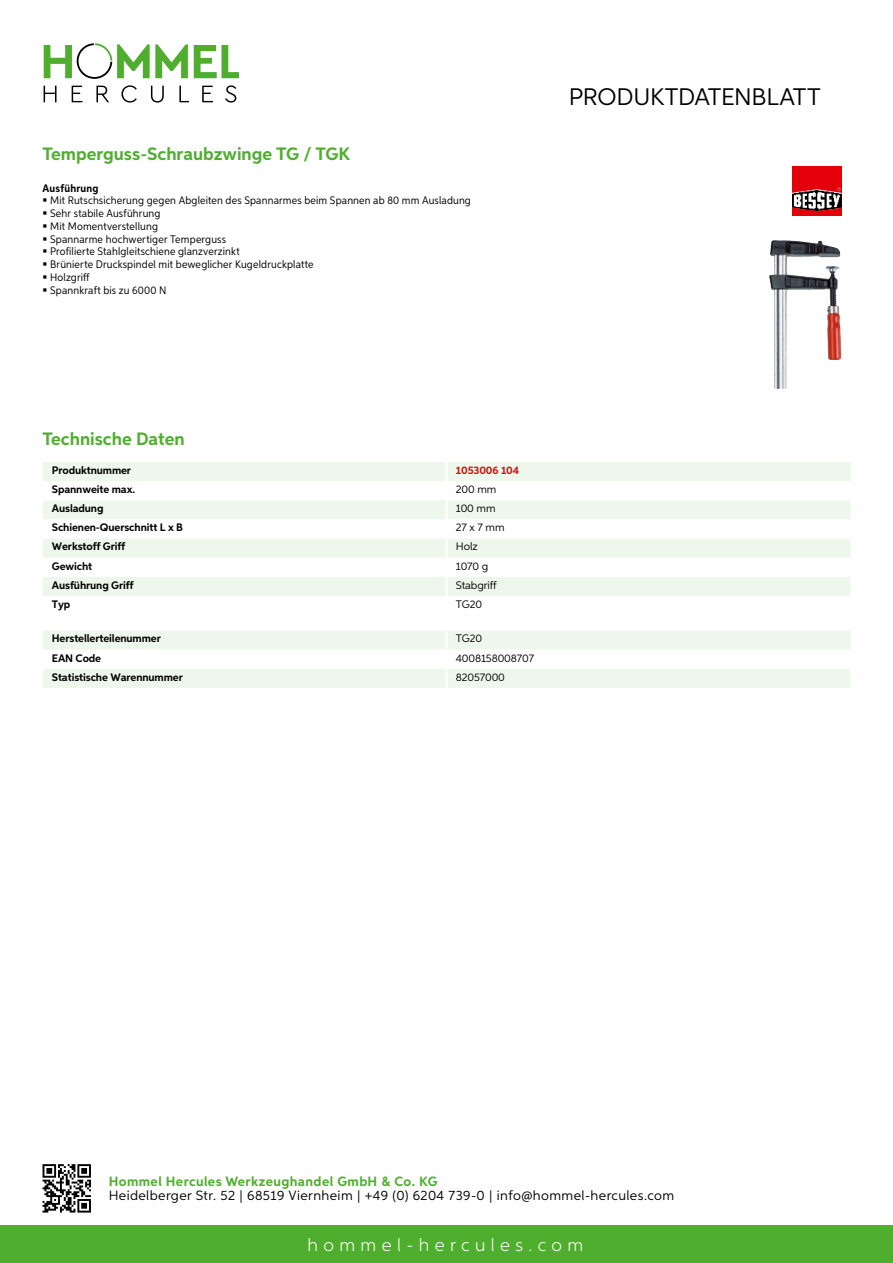
<style>
.page{position:relative;width:893px;height:1263px;background:#fff}
.page>*{position:absolute;margin:0;border:0;box-sizing:border-box;transform-origin:0 0}
.t1{font:24px "Aspira";letter-spacing:-.01em;color:#000}
.t2{font:700 18px "Aspira";color:#50ae2f}
.t3{font:300 18px "Aspira";letter-spacing:.3em;color:#fff}
.t4{font:13.5px "Aspira";letter-spacing:.03em;color:#000}
.t5{font:700 13.5px "Aspira";letter-spacing:.03em;color:#50ae2f}
.t6{font:10.95px/12.8px "Aspira Nar";letter-spacing:.015em;color:#000}
.t7{font:700 10.95px "Aspira";letter-spacing:-.01em;color:#000}
.t8{font:10.95px "Aspira";letter-spacing:-.01em;color:#000}
.t9{font:700 10.95px "Aspira";letter-spacing:-.01em;color:#cd1013}
.t10{font:700 10.95px "Aspira Nar";letter-spacing:.02em;color:#000}
</style>
<div class="page">
<div style="left:0;top:1226px;width:893px;height:37px;background:#50ae2f"></div>
<svg style="left:43px;top:1164px;width:48px;height:48px"></svg>
<svg style="left:194px;top:45px;width:45px;height:33px"></svg>
<svg style="left:44px;top:43px;width:144px;height:36px"></svg>
<svg style="left:44px;top:86px;width:13px;height:16px"></svg>
<svg style="left:72px;top:86px;width:10px;height:16px"></svg>
<svg style="left:96px;top:86px;width:13px;height:16px"></svg>
<svg style="left:121px;top:85px;width:16px;height:18px"></svg>
<svg style="left:151px;top:86px;width:13px;height:17px"></svg>
<svg style="left:179px;top:86px;width:10px;height:16px"></svg>
<svg style="left:202px;top:86px;width:11px;height:16px"></svg>
<svg style="left:225px;top:85px;width:11px;height:18px"></svg>
<div style="left:43px;top:462px;width:807px;height:19px;background:#eef7eb"></div>
<svg style="left:43px;top:501px;width:807px;height:95px;fill:#eef7eb"></svg>
<hr style="left:445px;top:462px;width:3px;height:19px;background:#fff">
<hr style="left:445px;top:500px;width:3px;height:19px;background:#fff">
<hr style="left:445px;top:519px;width:3px;height:20px;background:#fff">
<hr style="left:445px;top:539px;width:3px;height:19px;background:#fff">
<hr style="left:445px;top:558px;width:3px;height:19px;background:#fff">
<hr style="left:445px;top:577px;width:3px;height:19px;background:#fff">
<svg style="left:43px;top:631px;width:807px;height:57px"></svg>
<hr style="left:445px;top:669px;width:3px;height:19px;background:#fff">
<img style="left:769px;top:240px;width:72px;height:149px">
<div style="left:792px;top:166px;width:50px;height:50px;background:#e3000b"></div>
<img style="left:792px;top:188px;width:50px;height:23px">
<h2 class="t2" style="left:43px;top:142px;width:309px">Temperguss-Schraubzwinge TG / TGK</h2>
<p class="t10" style="left:43px;top:181px;width:58px">Ausführung</p>
<p class="t6" style="left:50px;top:194px;width:422px">Mit Rutschsicherung gegen Abgleiten des Spannarmes beim Spannen ab 80 mm Ausladung Sehr stabile Ausführung<br>Mit Momentverstellung<br>Spannarme hochwertiger Temperguss<br>Profilierte Stahlgleitschiene glanzverzinkt<br>Brünierte Druckspindel mit beweglicher Kugeldruckplatte<br>Holzgriff<br>Spannkraft bis zu 6000 N</p>
<h1 class="t1" style="left:569px;top:82px;width:253px">Produktdatenblatt</h1>
<h2 class="t2" style="left:43px;top:428px;width:144px">Technische Daten</h2>
<p class="t7" style="left:52px;top:463px;width:81px">Produktnummer</p>
<p class="t9" style="left:456px;top:463px;width:65px">1053006 104</p>
<p class="t7" style="left:52px;top:483px;width:85px">Spannweite max.</p>
<p class="t8" style="left:456px;top:483px;width:42px">200 mm</p>
<p class="t7" style="left:52px;top:502px;width:53px">Ausladung</p>
<p class="t8" style="left:456px;top:502px;width:41px">100 mm</p>
<p class="t7" style="left:52px;top:521px;width:133px">Schienen-Querschnitt L x B</p>
<p class="t8" style="left:456px;top:521px;width:50px">27 x 7 mm</p>
<p class="t7" style="left:52px;top:540px;width:75px">Werkstoff Griff</p>
<p class="t8" style="left:456px;top:540px;width:23px">Holz</p>
<p class="t7" style="left:52px;top:559px;width:42px">Gewicht</p>
<p class="t8" style="left:456px;top:559px;width:34px">1070 g</p>
<p class="t7" style="left:52px;top:578px;width:83px">Ausführung Griff</p>
<p class="t8" style="left:456px;top:578px;width:43px">Stabgriff</p>
<p class="t7" style="left:52px;top:597px;width:20px">Typ</p>
<p class="t8" style="left:456px;top:597px;width:28px">TG20</p>
<p class="t7" style="left:52px;top:632px;width:111px">Herstellerteilenummer</p>
<p class="t8" style="left:456px;top:632px;width:28px">TG20</p>
<p class="t7" style="left:52px;top:651px;width:51px">EAN Code</p>
<p class="t8" style="left:456px;top:651px;width:80px">4008158008707</p>
<p class="t7" style="left:52px;top:670px;width:132px">Statistische Warennummer</p>
<p class="t8" style="left:456px;top:670px;width:51px">82057000</p>
<p class="t5" style="left:109px;top:1172px;width:330px">Hommel Hercules Werkzeughandel GmbH &amp; Co. KG</p>
<p class="t4" style="left:109px;top:1187px;width:567px">Heidelberger Str. 52 | 68519 Viernheim | +49 (0) 6204 739-0 | info@hommel-hercules.com</p>
<h2 class="t3" style="left:307px;top:1234px;width:277px">hommel-hercules.com</h2>
</div>
